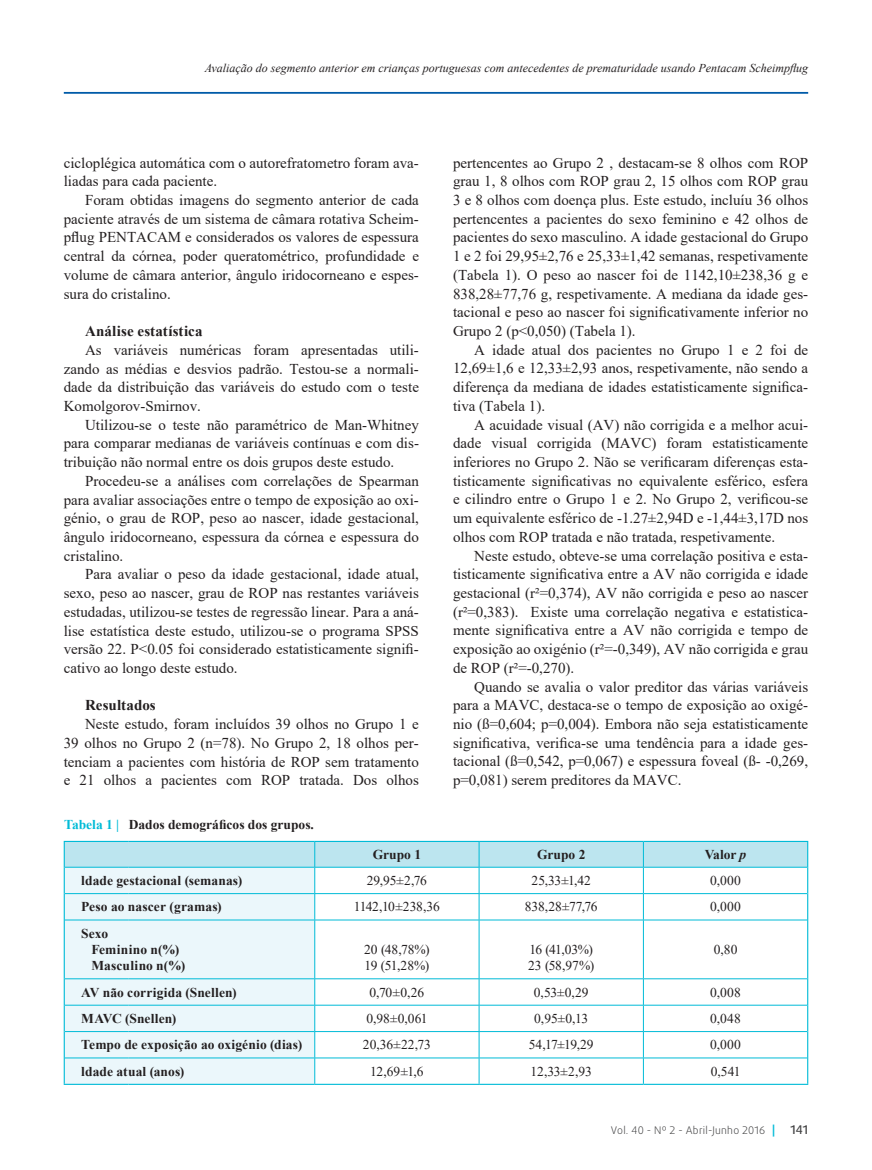
<style>
.page{position:relative;width:872px;height:1170px;background:#fff}
.page>*{position:absolute;margin:0;border:0;box-sizing:border-box;transform-origin:0 0}
.t1{font:15px/18.8px "Times New Roman";color:#231f20;text-align:justify}
.t2{font:700 15px "Times New Roman";letter-spacing:.01em;color:#231f20}
.t3{font:700 13.5px/16.2px "Times New Roman";color:#231f20}
.t4{font:13.5px/16.2px "Times New Roman";letter-spacing:-.01em;color:#231f20}
.t5{font:italic 12px "Times New Roman";color:#231f20}
.t6{font:500 12px "Daxline Pro";color:#414142}
.t7{font:300 10.5px "Daxline Pro";letter-spacing:.025em;color:#414142}
.s1{color:#00bbd7}
.s2{font-style:italic}
.s3{font-weight:500;font-size:12px;color:#00bbd7}
</style>
<div class="page">
<hr style="left:64px;top:92px;width:744px;height:2px;background:#005ba8">
<div style="left:65px;top:920px;width:249px;height:163px;background:#ebf7fb"></div>
<svg style="left:315px;top:920px;width:492px;height:163px"></svg>
<hr style="left:65px;top:919px;width:64px;height:1px;background:#00bbd7">
<hr style="left:129px;top:919px;width:186px;height:1px;background:#00bbd7">
<hr style="left:315px;top:919px;width:164px;height:1px;background:#00bbd7">
<hr style="left:314px;top:920px;width:1px;height:58px;background:#00bbd7">
<hr style="left:479px;top:919px;width:164px;height:1px;background:#00bbd7">
<hr style="left:479px;top:920px;width:1px;height:58px;background:#00bbd7">
<hr style="left:643px;top:919px;width:164px;height:1px;background:#00bbd7">
<hr style="left:643px;top:920px;width:1px;height:58px;background:#00bbd7">
<hr style="left:65px;top:978px;width:64px;height:1px;background:#00bbd7">
<hr style="left:129px;top:978px;width:186px;height:1px;background:#00bbd7">
<hr style="left:315px;top:978px;width:164px;height:1px;background:#00bbd7">
<hr style="left:479px;top:978px;width:164px;height:1px;background:#00bbd7">
<hr style="left:643px;top:978px;width:164px;height:1px;background:#00bbd7">
<hr style="left:65px;top:1004px;width:64px;height:1px;background:#00bbd7">
<hr style="left:129px;top:1004px;width:186px;height:1px;background:#00bbd7">
<hr style="left:315px;top:1004px;width:164px;height:1px;background:#00bbd7">
<hr style="left:479px;top:1004px;width:164px;height:1px;background:#00bbd7">
<hr style="left:643px;top:1004px;width:164px;height:1px;background:#00bbd7">
<hr style="left:65px;top:1031px;width:64px;height:1px;background:#00bbd7">
<hr style="left:129px;top:1031px;width:186px;height:1px;background:#00bbd7">
<hr style="left:315px;top:1031px;width:164px;height:1px;background:#00bbd7">
<hr style="left:479px;top:1031px;width:164px;height:1px;background:#00bbd7">
<hr style="left:643px;top:1031px;width:164px;height:1px;background:#00bbd7">
<hr style="left:65px;top:1057px;width:64px;height:1px;background:#00bbd7">
<hr style="left:129px;top:1057px;width:186px;height:1px;background:#00bbd7">
<hr style="left:315px;top:1057px;width:164px;height:1px;background:#00bbd7">
<svg style="left:314px;top:979px;width:1px;height:104px"></svg>
<hr style="left:479px;top:1057px;width:164px;height:1px;background:#00bbd7">
<svg style="left:479px;top:979px;width:1px;height:104px"></svg>
<hr style="left:643px;top:1057px;width:164px;height:1px;background:#00bbd7">
<svg style="left:643px;top:979px;width:1px;height:104px"></svg>
<hr style="left:64px;top:840px;width:65px;height:1px;background:#00bbd7">
<hr style="left:129px;top:840px;width:186px;height:1px;background:#00bbd7">
<hr style="left:315px;top:840px;width:164px;height:1px;background:#00bbd7">
<hr style="left:479px;top:840px;width:164px;height:1px;background:#00bbd7">
<hr style="left:643px;top:840px;width:165px;height:1px;background:#00bbd7">
<hr style="left:64px;top:919px;width:1px;height:59px;background:#00bbd7">
<svg style="left:64px;top:978px;width:1px;height:105px"></svg>
<hr style="left:64px;top:1083px;width:65px;height:1px;background:#00bbd7">
<hr style="left:129px;top:1083px;width:186px;height:1px;background:#00bbd7">
<hr style="left:315px;top:1083px;width:164px;height:1px;background:#00bbd7">
<hr style="left:479px;top:1083px;width:164px;height:1px;background:#00bbd7">
<hr style="left:643px;top:1083px;width:165px;height:1px;background:#00bbd7">
<svg style="left:64px;top:841px;width:744px;height:78px"></svg>
<hr style="left:807px;top:919px;width:1px;height:59px;background:#00bbd7">
<svg style="left:807px;top:978px;width:1px;height:105px"></svg>
<p class="t5" style="left:205px;top:59px;width:605px">Avaliação do segmento anterior em crianças portuguesas com antecedentes de prematuridade usando Pentacam Scheimpflug</p>
<p class="t1" style="left:64px;top:153px;width:357px">cicloplégica automática com o autorefratometro foram ava&shy;liadas para cada paciente.</p>
<p class="t1" style="left:64px;top:190px;width:357px;text-indent:21px">Foram obtidas imagens do segmento anterior de cada paciente através de um sistema de câmara rotativa Scheim&shy;pflug PENTACAM e considerados os valores de espessura central da córnea, poder queratométrico, profundidade e volume de câmara anterior, ângulo iridocorneano e espes&shy;sura do cristalino.</p>
<p class="t2" style="left:85px;top:320px;width:119px">Análise estatística</p>
<p class="t1" style="left:64px;top:340px;width:357px;text-indent:21px">As variáveis numéricas foram apresentadas utili&shy;zando as médias e desvios padrão. Testou-se a normali&shy;dade da distribuição das variáveis do estudo com o teste Komolgorov-Smirnov.</p>
<p class="t1" style="left:64px;top:415px;width:357px;text-indent:21px">Utilizou-se o teste não paramétrico de Man-Whitney para comparar medianas de variáveis contínuas e com dis&shy;tribuição não normal entre os dois grupos deste estudo.</p>
<p class="t1" style="left:64px;top:471px;width:357px;text-indent:21px">Procedeu-se a análises com correlações de Spearman para avaliar associações entre o tempo de exposição ao oxi&shy;génio, o grau de ROP, peso ao nascer, idade gestacional, ângulo iridocorneano, espessura da córnea e espessura do cristalino.</p>
<p class="t1" style="left:64px;top:564px;width:357px;text-indent:21px">Para avaliar o peso da idade gestacional, idade atual, sexo, peso ao nascer, grau de ROP nas restantes variáveis estudadas, utilizou-se testes de regressão linear. Para a aná&shy;lise estatística deste estudo, utilizou-se o programa SPSS versão 22. P&lt;0.05 foi considerado estatisticamente signifi&shy;cativo ao longo deste estudo.</p>
<p class="t2" style="left:85px;top:694px;width:72px">Resultados</p>
<p class="t1" style="left:64px;top:714px;width:357px;text-indent:21px">Neste estudo, foram incluídos 39 olhos no Grupo 1 e 39 olhos no Grupo 2 (n=78). No Grupo 2, 18 olhos per&shy;tenciam a pacientes com história de ROP sem tratamento e 21 olhos a pacientes com ROP tratada. Dos olhos</p>
<p class="t3" style="left:64px;top:815px;width:251px"><span class="s1">Tabela 1 |</span> Dados demográficos dos grupos.</p>
<p class="t1" style="left:453px;top:153px;width:357px">pertencentes ao Grupo 2 , destacam-se 8 olhos com ROP grau 1, 8 olhos com ROP grau 2, 15 olhos com ROP grau 3 e 8 olhos com doença plus. Este estudo, incluíu 36 olhos pertencentes a pacientes do sexo feminino e 42 olhos de pacientes do sexo masculino. A idade gestacional do Grupo 1 e 2 foi 29,95±2,76 e 25,33±1,42 semanas, respetivamente (Tabela 1). O peso ao nascer foi de 1142,10±238,36 g e 838,28±77,76 g, respetivamente. A mediana da idade ges&shy;tacional e peso ao nascer foi significativamente inferior no Grupo 2 (p&lt;0,050) (Tabela 1).</p>
<p class="t1" style="left:453px;top:340px;width:357px;text-indent:21px">A idade atual dos pacientes no Grupo 1 e 2 foi de 12,69±1,6 e 12,33±2,93 anos, respetivamente, não sendo a diferença da mediana de idades estatisticamente significa&shy;tiva (Tabela 1).</p>
<p class="t1" style="left:453px;top:414px;width:357px;text-indent:21px">A acuidade visual (AV) não corrigida e a melhor acui&shy;dade visual corrigida (MAVC) foram estatisticamente inferiores no Grupo 2. Não se verificaram diferenças esta&shy;tisticamente significativas no equivalente esférico, esfera e cilindro entre o Grupo 1 e 2. No Grupo 2, verificou-se um equivalente esférico de -1.27±2,94D e -1,44±3,17D nos olhos com ROP tratada e não tratada, respetivamente.</p>
<p class="t1" style="left:453px;top:545px;width:357px;text-indent:21px">Neste estudo, obteve-se uma correlação positiva e esta&shy;tisticamente significativa entre a AV não corrigida e idade gestacional (r²=0,374), AV não corrigida e peso ao nascer (r²=0,383). Existe uma correlação negativa e estatistica&shy;mente significativa entre a AV não corrigida e tempo de exposição ao oxigénio (r²=-0,349), AV não corrigida e grau de ROP (r²=-0,270).</p>
<p class="t1" style="left:453px;top:676px;width:357px;text-indent:21px">Quando se avalia o valor preditor das várias variáveis para a MAVC, destaca-se o tempo de exposição ao oxigé&shy;nio (ß=0,604; p=0,004). Embora não seja estatisticamente significativa, verifica-se uma tendência para a idade ges&shy;tacional (ß=0,542, p=0,067) e espessura foveal (ß- -0,269, p=0,081) serem preditores da MAVC.</p>
<p class="t3" style="left:373px;top:845px;width:50px">Grupo 1</p>
<p class="t3" style="left:537px;top:845px;width:50px">Grupo 2</p>
<p class="t3" style="left:704px;top:845px;width:43px">Valor <span class="s2">p</span></p>
<p class="t3" style="left:81px;top:871px;width:162px">ldade gestacional (semanas)</p>
<p class="t4" style="left:367px;top:872px;width:61px">29,95±2,76</p>
<p class="t4" style="left:531px;top:872px;width:61px">25,33±1,42</p>
<p class="t4" style="left:710px;top:872px;width:32px">0,000</p>
<p class="t3" style="left:81px;top:898px;width:142px">Peso ao nascer (gramas)</p>
<p class="t4" style="left:354px;top:898px;width:87px">1142,10±238,36</p>
<p class="t4" style="left:525px;top:898px;width:74px">838,28±77,76</p>
<p class="t4" style="left:710px;top:898px;width:32px">0,000</p>
<p class="t3" style="left:91px;top:924px;width:95px;text-indent:-10px">Sexo<br>Feminino n(%)<br>Masculino n(%)</p>
<p class="t4" style="left:364px;top:940px;width:67px">20 (48,78%)<br>19 (51,28%)</p>
<p class="t4" style="left:528px;top:940px;width:67px">16 (41,03%)<br>23 (58,97%)</p>
<p class="t4" style="left:713px;top:940px;width:25px">0,80</p>
<p class="t3" style="left:81px;top:983px;width:157px">AV não corrigida (Snellen)</p>
<p class="t4" style="left:369px;top:983px;width:56px">0,70±0,26</p>
<p class="t4" style="left:534px;top:983px;width:56px">0,53±0,29</p>
<p class="t4" style="left:710px;top:983px;width:32px">0,008</p>
<p class="t3" style="left:81px;top:1009px;width:97px">MAVC (Snellen)</p>
<p class="t4" style="left:366px;top:1009px;width:63px">0,98±0,061</p>
<p class="t4" style="left:534px;top:1009px;width:55px">0,95±0,13</p>
<p class="t4" style="left:710px;top:1009px;width:32px">0,048</p>
<p class="t3" style="left:81px;top:1036px;width:222px">Tempo de exposição ao oxigénio (dias)</p>
<p class="t4" style="left:363px;top:1036px;width:69px">20,36±22,73</p>
<p class="t4" style="left:529px;top:1036px;width:66px">54,17±19,29</p>
<p class="t4" style="left:710px;top:1036px;width:32px">0,000</p>
<p class="t3" style="left:81px;top:1062px;width:105px">ldade atual (anos)</p>
<p class="t4" style="left:370px;top:1062px;width:55px">12,69±1,6</p>
<p class="t4" style="left:530px;top:1062px;width:63px">12,33±2,93</p>
<p class="t4" style="left:710px;top:1062px;width:31px">0,541</p>
<p class="t7" style="left:611px;top:1122px;width:166px">Vol. 40 - Nº 2 - Abril-Junho 2016 <span class="s3">|</span></p>
<p class="t6" style="left:790px;top:1121px;width:19px">141</p>
</div>
